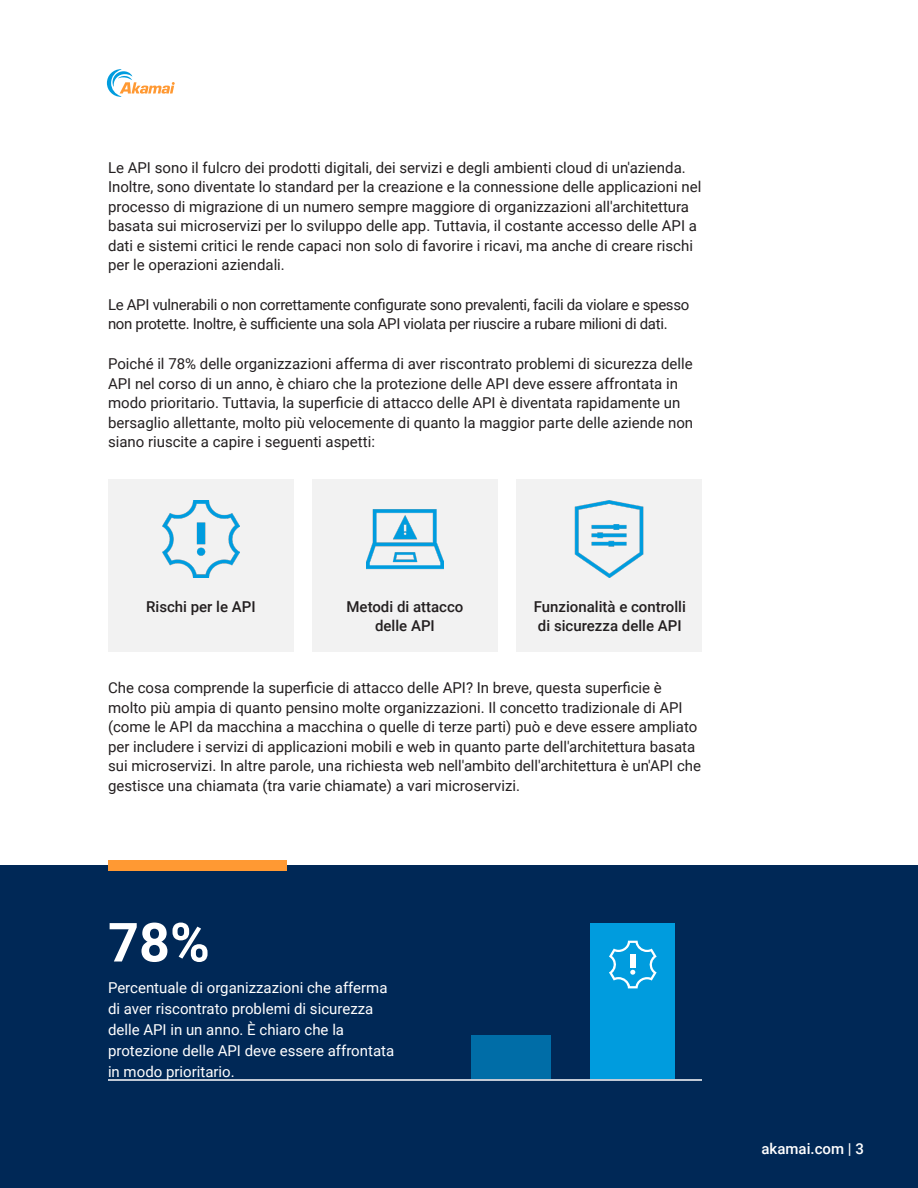
<style>
.page{position:relative;width:918px;height:1188px;background:#fff}
.page>*{position:absolute;margin:0;border:0;box-sizing:border-box;transform-origin:0 0}
.Body{font:700 54px "Roboto";color:#fff}
.Body-2{font:15px/19.5px "Roboto";color:#231f20}
.Body-3{font:15px/19.5px "Roboto";letter-spacing:-.02em;color:#231f20}
.Body-4{font:15px/21px "Roboto";color:#fff}
.Body-5{font:500 15px/19.5px "Roboto";color:#231f20;text-align:center}
.t1{font:500 15px "Roboto";color:#fff}
</style>
<div class="page">
<svg style="left:107px;top:69px;width:68px;height:28px"></svg>
<div style="left:108px;top:479px;width:186px;height:173px;background:#f2f2f2"></div>
<div style="left:516px;top:479px;width:186px;height:173px;background:#f2f2f2"></div>
<div style="left:312px;top:479px;width:186px;height:173px;background:#f2f2f2"></div>
<div style="left:0;top:865px;width:918px;height:323px;background:#002856"></div>
<div style="left:108px;top:860px;width:179px;height:10px;background:#f93"></div>
<div style="left:471px;top:1035px;width:80px;height:44px;background:#006da7"></div>
<div style="left:591px;top:923px;width:84px;height:156px;background:#009cde"></div>
<hr style="left:108px;top:1079px;width:594px;height:2px;background:#fff">
<svg style="left:609px;top:941px;width:48px;height:47px"></svg>
<img style="left:163px;top:501px;width:76px;height:77px">
<img style="left:367px;top:509px;width:76px;height:61px">
<img style="left:574px;top:501px;width:70px;height:77px">
<p class="Body-2" style="left:108px;top:157px;width:595px">Le API sono il fulcro dei prodotti digitali, dei servizi e degli ambienti cloud di un'azienda.<br>Inoltre, sono diventate lo standard per la creazione e la connessione delle applicazioni nel processo di migrazione di un numero sempre maggiore di organizzazioni all'architettura basata sui microservizi per lo sviluppo delle app. Tuttavia, il costante accesso delle API a dati e sistemi critici le rende capaci non solo di favorire i ricavi, ma anche di creare rischi per le operazioni aziendali.</p>
<p class="Body-3" style="left:108px;top:294px;width:583px">Le API vulnerabili o non correttamente configurate sono prevalenti, facili da violare e spesso non protette. Inoltre, è sufficiente una sola API violata per riuscire a rubare milioni di dati.</p>
<p class="Body-2" style="left:108px;top:354px;width:587px">Poiché il 78% delle organizzazioni afferma di aver riscontrato problemi di sicurezza delle API nel corso di un anno, è chiaro che la protezione delle API deve essere affrontata in modo prioritario. Tuttavia, la superficie di attacco delle API è diventata rapidamente un bersaglio allettante, molto più velocemente di quanto la maggior parte delle aziende non siano riuscite a capire i seguenti aspetti:</p>
<p class="Body-5" style="left:146px;top:596px;width:111px">Rischi per le API</p>
<p class="Body-5" style="left:346px;top:596px;width:118px">Metodi di attacco delle API</p>
<p class="Body-5" style="left:534px;top:596px;width:154px;text-align:left">Funzionalità e controlli di sicurezza delle API</p>
<p class="Body-2" style="left:108px;top:678px;width:595px">Che cosa comprende la superficie di attacco delle API? In breve, questa superficie è molto più ampia di quanto pensino molte organizzazioni. Il concetto tradizionale di API (come le API da macchina a macchina o quelle di terze parti) può e deve essere ampliato per includere i servizi di applicazioni mobili e web in quanto parte dell'architettura basata sui microservizi. In altre parole, una richiesta web nell'ambito dell'architettura è un'API che gestisce una chiamata (tra varie chiamate) a vari microservizi.</p>
<p class="Body" style="left:108px;top:904px;width:103px">78%</p>
<p class="Body-4" style="left:108px;top:976px;width:288px">Percentuale di organizzazioni che afferma di aver riscontrato problemi di sicurezza delle API in un anno. È chiaro che la protezione delle API deve essere affrontata in modo prioritario.</p>
<p class="t1" style="left:762px;top:1139px;width:104px">akamai.com | 3</p>
</div>
